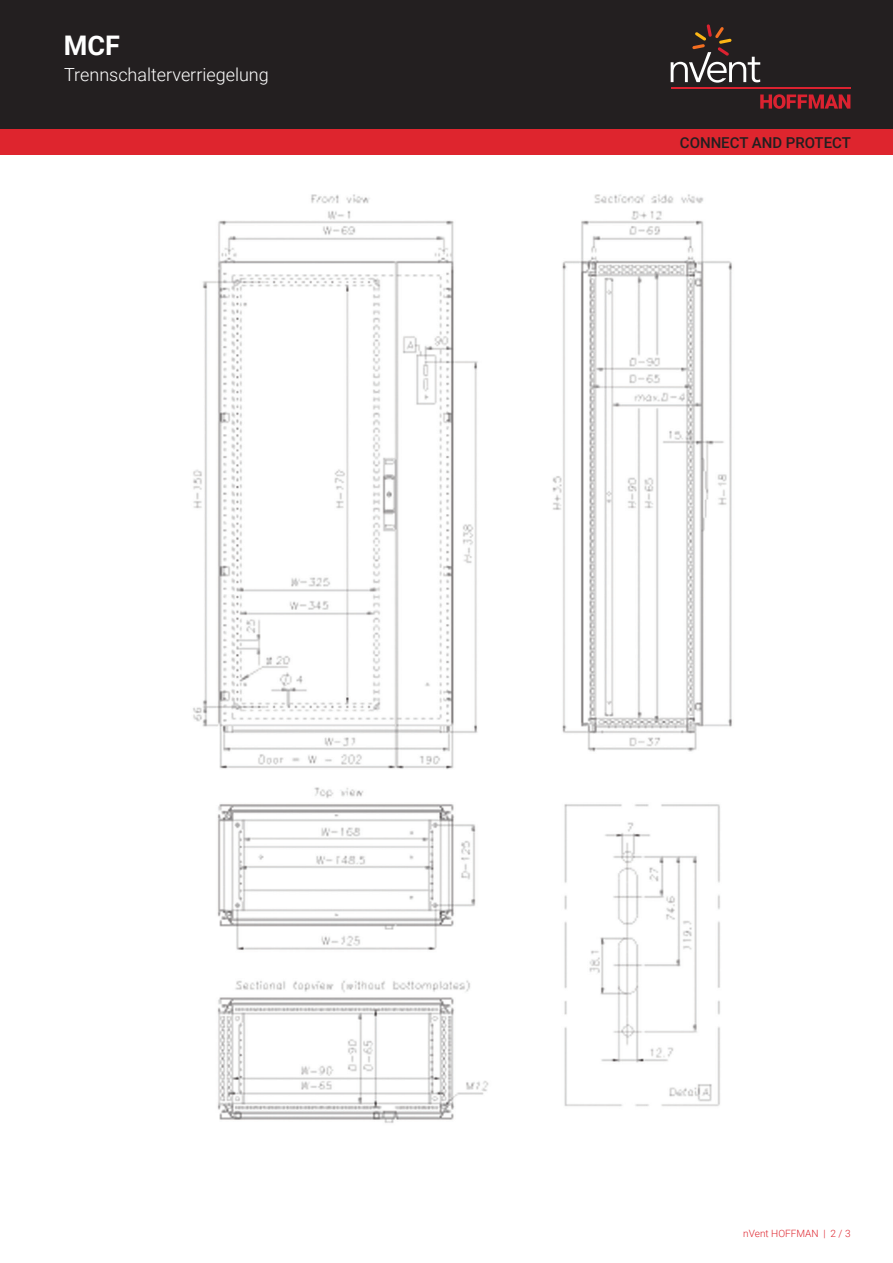
<style>
.page{position:relative;width:893px;height:1263px;background:#fff}
.page>*{position:absolute;margin:0;border:0;box-sizing:border-box;transform-origin:0 0}
.t1{font:700 27px "Roboto";color:#fff}
.t2{font:300 18px "Roboto";color:#fff}
.t3{font:500 15px "Roboto";color:#231f20}
.t4{font:300 10.05px "Roboto";color:#de252e}
</style>
<div class="page">
<div style="left:0;top:0;width:893px;height:129px;background:#231f20"></div>
<svg style="left:760px;top:94px;width:90px;height:15px"></svg>
<hr style="left:671px;top:88px;width:179px;height:1px;background:#db2230">
<svg style="left:671px;top:24px;width:89px;height:59px"></svg>
<div style="left:0;top:129px;width:893px;height:26px;background:#de252e"></div>
<img style="left:193px;top:194px;width:539px;height:929px">
<h1 class="t1" style="left:64px;top:27px;width:58px">MCF</h1>
<p class="t2" style="left:64px;top:62px;width:206px">Trennschalterverriegelung</p>
<p class="t3" style="left:680px;top:132px;width:173px">CONNECT AND PROTECT</p>
<p class="t4" style="left:743px;top:1226px;width:109px">nVent HOFFMAN | 2 / 3</p>
</div>
